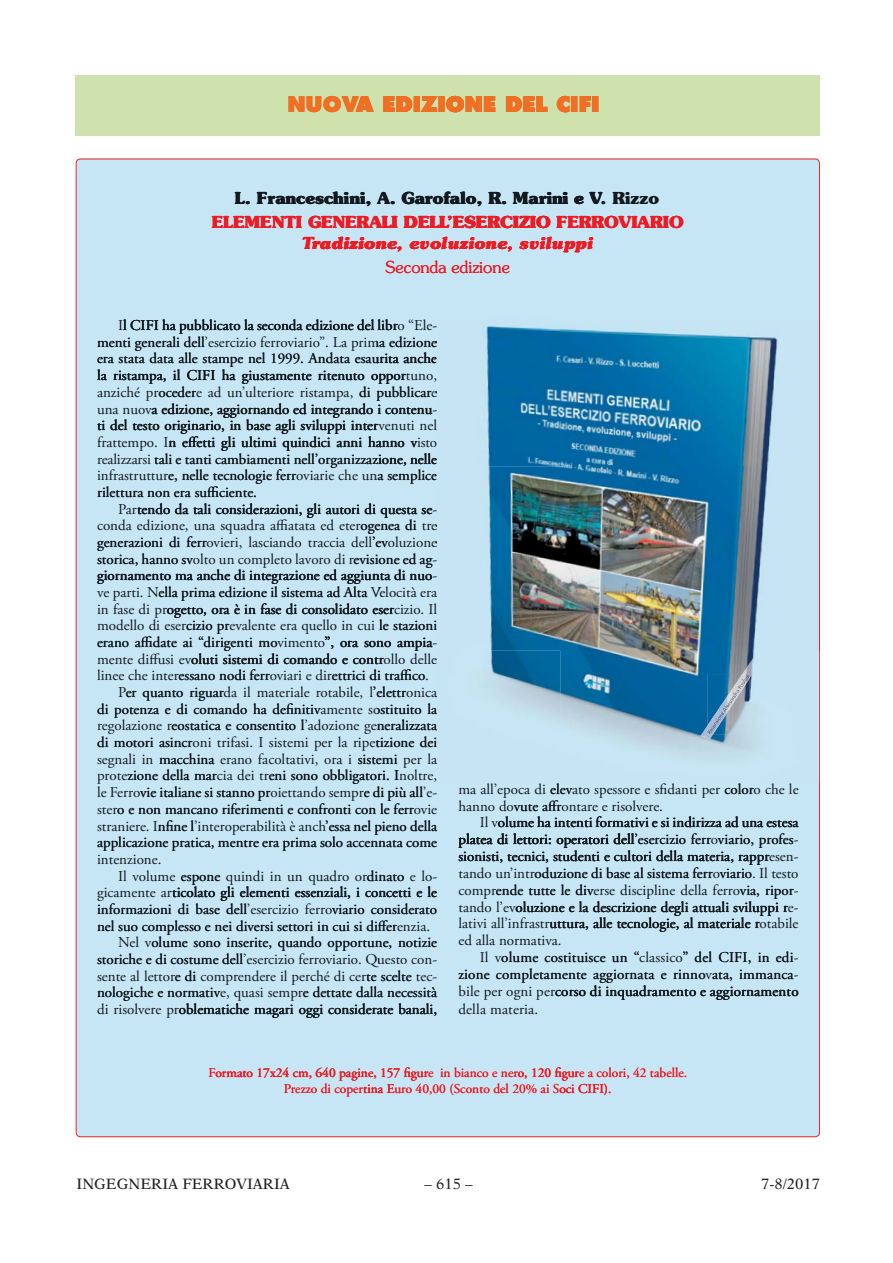
<style>
.page{position:relative;width:893px;height:1263px;background:#fff}
.page>*{position:absolute;margin:0;border:0;box-sizing:border-box;transform-origin:0 0}
.t1{font:800 21px "Futura Std";color:#ef6f24}
.t2{font:700 16.5px "Souvenir";color:#12191f}
.t3{font:700 16.5px "Souvenir Std";color:#ed1c24}
.t4{font:italic 700 16.5px "Souvenir Std";color:#ed1c24}
.t5{font:300 16.5px "Souvenir Std";color:#ed1c24}
.t6{font:15px/16.6px "Adobe Garamond Pro";color:#12191f}
.t7{font:15px "New Aster";color:#231f20}
.t8{font:13.5px/16.6px "Adobe Garamond Pro";color:#ed1c24;text-align:center}
</style>
<div class="page">
<div style="left:76px;top:159px;width:743px;height:978px;background:#c7e6f5;border-radius:4px"></div>
<div style="left:76px;top:75px;width:744px;height:61px;background:#cfe1ac"></div>
<img style="left:486px;top:319px;width:334px;height:464px">
<img style="left:700px;top:670px;width:45px;height:69px">
<img style="left:735px;top:714px;width:10px;height:20px">
<img style="left:707px;top:701px;width:28px;height:33px">
<img style="left:707px;top:719px;width:13px;height:15px">
<img style="left:745px;top:658px;width:8px;height:20px">
<img style="left:745px;top:685px;width:5px;height:49px">
<svg style="left:745px;top:674px;width:5px;height:11px"></svg>
<h1 class="t1" style="left:287px;top:92px;width:314px">NUOVA EDIZIONE DEL CIFI</h1>
<p class="t2" style="left:235px;top:192px;width:426px">L. Franceschini, A. Garofalo, R. Marini e V. Rizzo</p>
<p class="t3" style="left:212px;top:213px;width:473px">ELEMENTI GENERALI DELL’ESERCIZIO FERROVIARIO</p>
<p class="t4" style="left:302px;top:234px;width:292px">Tradizione, evoluzione, sviluppi</p>
<p class="t5" style="left:386px;top:258px;width:126px">Seconda edizione</p>
<p class="t6" style="left:118px;top:318px;width:320px">Il CIFI ha pubblicato la seconda edizione del libro “Ele-</p>
<p class="t6" style="left:97px;top:335px;width:342px">menti generali dell’esercizio ferroviario”. La prima edizione era stata data alle stampe nel 1999. Andata esaurita anche</p>
<p class="t6" style="left:97px;top:368px;width:342px">la ristampa, il CIFI ha giustamente ritenuto opportuno,</p>
<p class="t6" style="left:97px;top:418px;width:342px">ti del testo originario, in base agli sviluppi intervenuti nel</p>
<p class="t6" style="left:97px;top:468px;width:342px">infrastrutture, nelle tecnologie ferroviarie che una semplice</p>
<p class="t6" style="left:207px;top:485px;width:13px">f</p>
<p class="t6" style="left:118px;top:502px;width:320px">Partendo da tali considerazioni, gli autori di questa se-</p>
<p class="t6" style="left:97px;top:518px;width:342px">conda edizione, una squadra affiatata ed eterogenea di tre</p>
<p class="t6" style="left:97px;top:385px;width:342px">anziché procedere ad un’ulteriore ristampa, di pubblicare una nuova edizione, aggiornando ed integrando i contenu-</p>
<p class="t6" style="left:97px;top:435px;width:342px">frattempo. In effetti gli ultimi quindici anni hanno visto</p>
<p class="t6" style="left:97px;top:435px;width:342px;text-indent:91px">f<br>realizzarsi tali e tanti cambiamenti nell’organizzazione, nelle</p>
<p class="t6" style="left:188px;top:435px;width:6px">f</p>
<p class="t6" style="left:97px;top:485px;width:162px">rilettura non era sufficiente.</p>
<p class="t6" style="left:97px;top:535px;width:342px">generazioni di ferrovieri, lasciando traccia dell’evoluzione storica, hanno svolto un completo lavoro di revisione ed ag-</p>
<p class="t6" style="left:97px;top:568px;width:342px">giornamento ma anche di integrazione ed aggiunta di nuo-</p>
<p class="t6" style="left:97px;top:585px;width:342px">ve parti. Nella prima edizione il sistema ad Alta Velocità era</p>
<p class="t6" style="left:97px;top:602px;width:342px">in fase di progetto, ora è in fase di consolidato esercizio. Il</p>
<p class="t6" style="left:97px;top:618px;width:342px">modello di esercizio prevalente era quello in cui le stazioni</p>
<p class="t6" style="left:141px;top:635px;width:13px">f</p>
<p class="t6" style="left:97px;top:635px;width:342px">erano affidate ai “dirigenti movimento”, ora sono ampia-</p>
<p class="t6" style="left:97px;top:652px;width:342px">mente diffusi evoluti sistemi di comando e controllo delle</p>
<p class="t6" style="left:97px;top:669px;width:333px">linee che interessano nodi ferroviari e direttrici di traffico.</p>
<p class="t6" style="left:118px;top:685px;width:320px">Per quanto riguarda il materiale rotabile, l’elettronica</p>
<p class="t6" style="left:97px;top:719px;width:342px">regolazione reostatica e consentito l’adozione generalizzata</p>
<p class="t6" style="left:97px;top:752px;width:342px;text-align:justify">segnali in macchina erano facoltativi, ora i sistemi per la protezione della marcia dei treni sono obbligatori. Inoltre, le Ferrovie italiane si stanno proiettando sempre di più all - stero e non mancano riferimenti e confronti con le ferrovie straniere. Infine l’interoperabilità è anch’essa nel pieno della</p>
<p class="t6" style="left:400px;top:669px;width:13px">f</p>
<p class="t6" style="left:97px;top:702px;width:342px">di potenza e di comando ha definitivamente sostituito la</p>
<p class="t6" style="left:97px;top:735px;width:342px">di motori asincroni trifasi. I sistemi per la ripetizione dei</p>
<p class="t6" style="left:423px;top:785px;width:11px">’e</p>
<p class="t6" style="left:458px;top:782px;width:342px">ma all’epoca di elevato spessore e sfidanti per coloro che le hanno dovute affrontare e risolvere.</p>
<p class="t6" style="left:480px;top:799px;width:320px;text-indent:69px">f<br>Il volume ha intenti formativi e si indirizza ad una estesa</p>
<p class="t6" style="left:458px;top:832px;width:342px">platea di lettori: operatori dell’esercizio ferroviario, profes-</p>
<p class="t6" style="left:97px;top:835px;width:342px">applicazione pratica, mentre era prima solo accennata come</p>
<p class="t6" style="left:458px;top:849px;width:342px">sionisti, tecnici, studenti e cultori della materia, rappresen-</p>
<p class="t6" style="left:97px;top:852px;width:66px">intenzione.</p>
<p class="t6" style="left:118px;top:869px;width:320px">Il volume espone quindi in un quadro ordinato e lo-</p>
<p class="t6" style="left:97px;top:885px;width:342px">gicamente articolato gli elementi essenziali, i concetti e le</p>
<p class="t6" style="left:118px;top:935px;width:320px">Nel volume sono inserite, quando opportune, notizie</p>
<p class="t6" style="left:97px;top:969px;width:342px">sente al lettore di comprendere il perché di certe scelte tec-</p>
<p class="t6" style="left:97px;top:1002px;width:342px">di risolvere problematiche magari oggi considerate banali,</p>
<p class="t6" style="left:458px;top:866px;width:342px;text-align:justify">tando un’introduzione di base al sistema ferroviario. Il testo comprende tutte le diverse discipline della ferrovia, ripor&shy;tando l’evoluzione e la descrizione degli attuali sviluppi r -e lativi all’infrastruttura, alle tecnologie, al materiale rotabile ed alla normativa.</p>
<p class="t6" style="left:480px;top:950px;width:320px">Il volume costituisce un “classico” del CIFI, in edi-</p>
<p class="t6" style="left:458px;top:983px;width:342px;line-height:18.3px">bile per ogni percorso di inquadramento e aggiornamento della materia.</p>
<p class="t6" style="left:97px;top:902px;width:342px">informazioni di base dell’esercizio ferroviario considerato nel suo complesso e nei diversi settori in cui si differenzia.</p>
<p class="t6" style="left:378px;top:919px;width:6px">f</p>
<p class="t6" style="left:97px;top:952px;width:342px">storiche e di costume dell’esercizio ferroviario. Questo con-</p>
<p class="t6" style="left:97px;top:985px;width:342px">nologiche e normative, quasi sempre dettate dalla necessità</p>
<p class="t6" style="left:458px;top:967px;width:342px">zione completamente aggiornata e rinnovata, immanca-</p>
<p class="t8" style="left:209px;top:1065px;width:480px">Formato 17x24 cm, 640 pagine, 157 figure in bianco e nero, 120 figure a colori, 42 tabelle.<br>Prezzo di copertina Euro 40,00 (Sconto del 20% ai Soci CIFI).</p>
<p class="t7" style="left:77px;top:1178px;width:215px">INGEGNERIA FERROVIARIA</p>
<p class="t7" style="left:424px;top:1178px;width:50px">– 615 –</p>
<p class="t7" style="left:761px;top:1178px;width:61px">7-8/2017</p>
</div>
